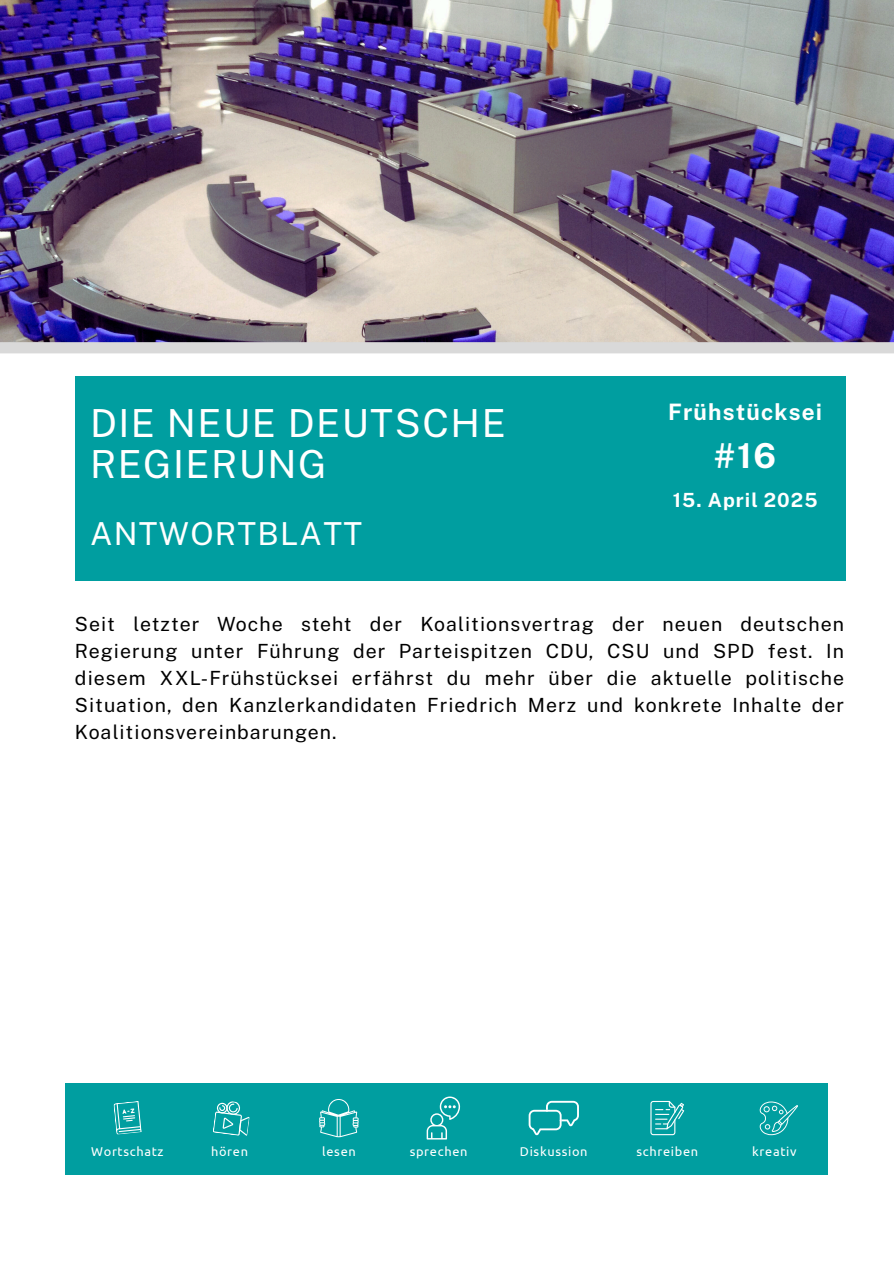
<style>
.page{position:relative;width:894px;height:1264px;background:#fff}
.page>*{position:absolute;margin:0;border:0;box-sizing:border-box;transform-origin:0 0}
.t1{font:38.7px/41.2px "Public Sans";letter-spacing:.04em;color:#fff}
.t2{font:700 34.35px "Public Sans";color:#fff}
.t3{font:31.65px "Public Sans";letter-spacing:.04em;color:#fff}
.t4{font:700 22.65px "Public Sans";letter-spacing:.055em;color:#fff}
.t5{font:19.5px/27px "Public Sans";letter-spacing:.055em;color:#000;text-align:justify}
.t6{font:700 19.5px "Public Sans";letter-spacing:.055em;color:#fff}
.t7{font:12.75px "Ubuntu";letter-spacing:.055em;color:#fff}
</style>
<div class="page">
<div style="left:75px;top:377px;width:769px;height:204px;background:#009ea0"></div>
<img style="left:0;top:0;width:893px;height:342px">
<div style="left:0;top:342px;width:893px;height:11px;background:#d9d9d9"></div>
<div style="left:66px;top:1083px;width:762px;height:91px;background:#009ea0"></div>
<svg style="left:113px;top:1101px;width:29px;height:33px"></svg>
<svg style="left:213px;top:1101px;width:37px;height:34px"></svg>
<svg style="left:319px;top:1099px;width:39px;height:38px"></svg>
<svg style="left:528px;top:1100px;width:50px;height:35px"></svg>
<svg style="left:426px;top:1096px;width:34px;height:43px"></svg>
<svg style="left:650px;top:1100px;width:34px;height:35px"></svg>
<svg style="left:759px;top:1101px;width:38px;height:34px"></svg>
<p class="t1" style="left:90px;top:402px;width:417px">DIE NEUE DEUTSCHE<br>REGIERUNG</p>
<p class="t3" style="left:90px;top:515px;width:273px">ANTWORTBLATT</p>
<h2 class="t4" style="left:668px;top:398px;width:156px">Frühstücksei</h2>
<p class="t2" style="left:713px;top:436px;width:64px">#16</p>
<h1 class="t6" style="left:672px;top:488px;width:146px">15. April 2025</h1>
<p class="t5" style="left:75px;top:610px;width:770px">Seit letzter Woche steht der Koalitionsvertrag der neuen deutschen Regierung unter Führung der Parteispitzen CDU, CSU und SPD fest. In diesem XXL-Frühstücksei erfährst du mehr über die aktuelle politische Situation, den Kanzlerkandidaten Friedrich Merz und konkrete Inhalte der Koalitionsvereinbarungen.</p>
<p class="t7" style="left:91px;top:1144px;width:74px">Wortschatz</p>
<p class="t7" style="left:211px;top:1144px;width:38px">hören</p>
<h6 class="t7" style="left:322px;top:1144px;width:35px">lesen</h6>
<p class="t7" style="left:409px;top:1144px;width:59px">sprechen</p>
<p class="t7" style="left:519px;top:1144px;width:69px">Diskussion</p>
<p class="t7" style="left:636px;top:1144px;width:63px">schreiben</p>
<p class="t7" style="left:752px;top:1144px;width:46px">kreativ</p>
</div>
